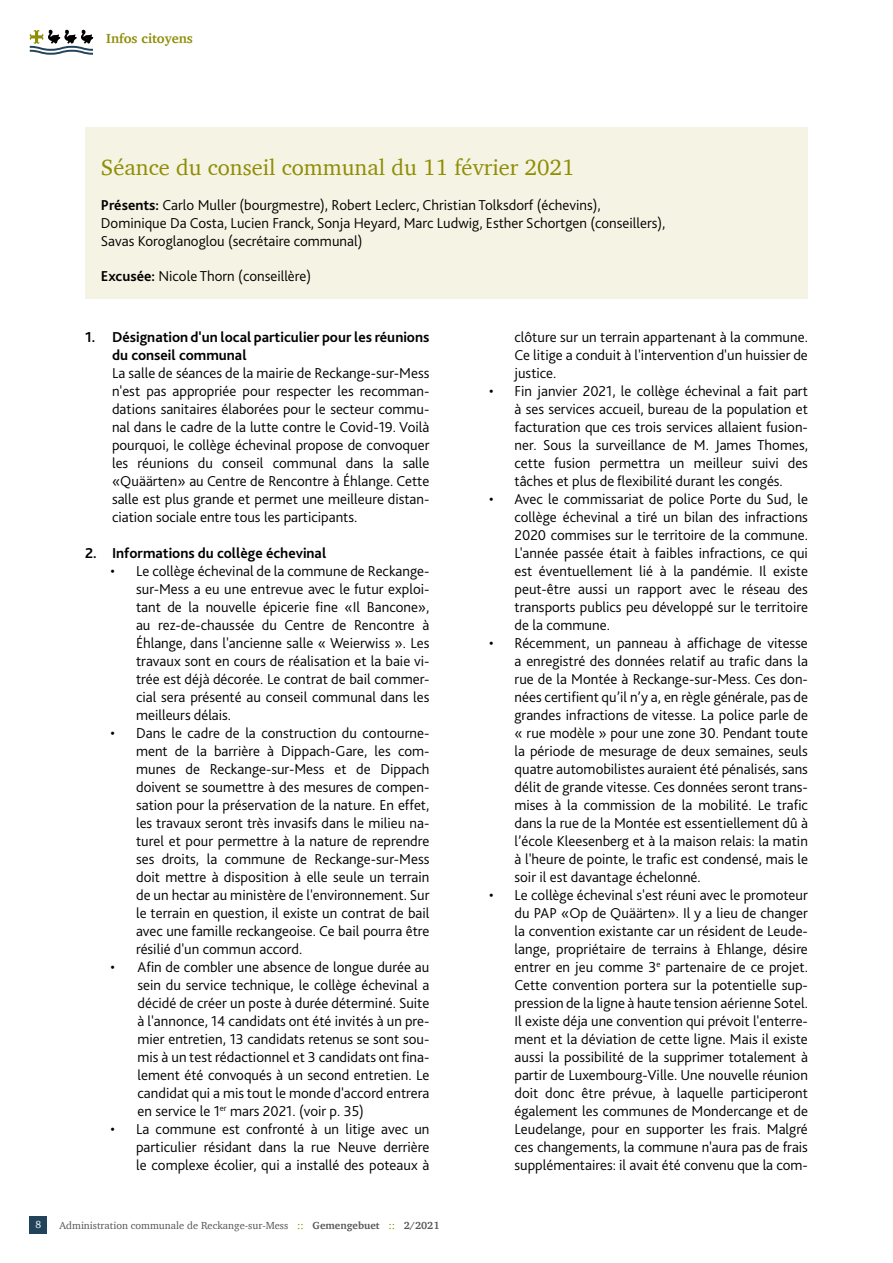
<style>
.page{position:relative;width:893px;height:1263px;background:#fff}
.page>*{position:absolute;margin:0;border:0;box-sizing:border-box;transform-origin:0 0}
.t1{font:22.5px "Charter";color:#8f8d04}
.t2{font:300 15px/18px "Bliss";color:#000;text-align:justify}
.t3{font:700 15px/18px "Bliss";color:#000}
.t4{font:700 13.5px "Charter";color:#8f8d04}
.t5{font:10.5px "Charter";color:#555}
.t6{font:10.5px "Charter";color:#fff}
.s1{font-weight:700}
.s2{color:#8f8d04}
</style>
<div class="page">
<svg style="left:30px;top:30px;width:64px;height:25px"></svg>
<div style="left:30px;top:1216px;width:17px;height:17px;background:#22445b"></div>
<div style="left:85px;top:128px;width:723px;height:171px;background:#f5f3e3"></div>
<p class="t4" style="left:106px;top:27px;width:88px">Infos citoyens</p>
<h1 class="t1" style="left:101px;top:148px;width:475px">Séance du conseil communal du 11 février 2021</h1>
<p class="t2" style="left:101px;top:196px;width:566px;text-align:left"><span class="s1">Présents:</span> Carlo Muller (bourgmestre), Robert Leclerc, Christian Tolksdorf (échevins),<br>Dominique Da Costa, Lucien Franck, Sonja Heyard, Marc Ludwig, Esther Schortgen (conseillers),<br>Savas Koroglanoglou (secrétaire communal)</p>
<p class="t2" style="left:101px;top:267px;width:212px"><span class="s1">Excusée:</span> Nicole Thorn (conseillère)</p>
<p class="t3" style="left:112px;top:328px;width:319px;text-indent:-27px">1. Désignation d'un local particulier pour les réunions du conseil communal</p>
<p class="t2" style="left:112px;top:364px;width:319px">La salle de séances de la mairie de Reckange-sur-Mess n'est pas appropriée pour respecter les recomman&shy;dations sanitaires élaborées pour le secteur commu&shy;nal dans le cadre de la lutte contre le Covid-19. Voilà pourquoi, le collège échevinal propose de convoquer les réunions du conseil communal dans la salle «Quäärten» au Centre de Rencontre à Éhlange. Cette salle est plus grande et permet une meilleure distan&shy;ciation sociale entre tous les participants.</p>
<p class="t3" style="left:85px;top:544px;width:243px">2. Informations du collège échevinal</p>
<p class="t2" style="left:136px;top:562px;width:295px;text-indent:-26px">• Le collège échevinal de la commune de Reckange&shy;sur-Mess a eu une entrevue avec le futur exploi&shy;tant de la nouvelle épicerie fine «Il Bancone», au rez-de-chaussée du Centre de Rencontre à Éhlange, dans l'ancienne salle « Weierwiss ». Les travaux sont en cours de réalisation et la baie vi&shy;trée est déjà décorée. Le contrat de bail commer&shy;cial sera présenté au conseil communal dans les meilleurs délais.</p>
<p class="t2" style="left:136px;top:724px;width:295px;text-indent:-26px">• Dans le cadre de la construction du contourne&shy;ment de la barrière à Dippach-Gare, les com&shy;munes de Reckange-sur-Mess et de Dippach doivent se soumettre à des mesures de compen&shy;sation pour la préservation de la nature. En effet, les travaux seront très invasifs dans le milieu na&shy;turel et pour permettre à la nature de reprendre ses droits, la commune de Reckange-sur-Mess doit mettre à disposition à elle seule un terrain de un hectar au ministère de l'environnement. Sur le terrain en question, il existe un contrat de bail avec une famille reckangeoise. Ce bail pourra être résilié d'un commun accord.</p>
<p class="t2" style="left:138px;top:958px;width:293px;text-indent:-27px">• Afin de combler une absence de longue durée au sein du service technique, le collège échevinal a décidé de créer un poste à durée déterminé. Suite à l'annonce, 14 candidats ont été invités à un pre&shy;mier entretien, 13 candidats retenus se sont sou&shy;mis à un test rédactionnel et 3 candidats ont fina&shy;lement été convoqués à un second entretien. Le candidat qui a mis tout le monde d'accord entrera en service le 1<sup>er</sup> mars 2021. (voir p. 35)</p>
<p class="t2" style="left:136px;top:1120px;width:295px;text-indent:-26px">• La commune est confronté à un litige avec un particulier résidant dans la rue Neuve derrière le complexe écolier, qui a installé des poteaux à</p>
<p class="t6" style="left:35px;top:1215px;width:7px">8</p>
<p class="t5" style="left:60px;top:1216px;width:381px">Administration communale de Reckange-sur-Mess <span class="s2">::</span> <span class="s1">Gemengebuet</span> <span class="s2">::</span> <span class="s1">2/2021</span></p>
<p class="t2" style="left:514px;top:328px;width:295px">clôture sur un terrain appartenant à la commune.<br>Ce litige a conduit à l'intervention d'un huissier de justice.</p>
<p class="t2" style="left:514px;top:382px;width:295px;text-indent:-26px">• Fin janvier 2021, le collège échevinal a fait part à ses services accueil, bureau de la population et facturation que ces trois services allaient fusion&shy;ner. Sous la surveillance de M. James Thomes, cette fusion permettra un meilleur suivi des tâches et plus de flexibilité durant les congés.</p>
<p class="t2" style="left:514px;top:490px;width:295px;text-indent:-26px">• Avec le commissariat de police Porte du Sud, le collège échevinal a tiré un bilan des infractions 2020 commises sur le territoire de la commune.<br>L'année passée était à faibles infractions, ce qui est éventuellement lié à la pandémie. Il existe peut-être aussi un rapport avec le réseau des transports publics peu développé sur le territoire de la commune.</p>
<p class="t2" style="left:514px;top:634px;width:295px;text-indent:-26px">• Récemment, un panneau à affichage de vitesse a enregistré des données relatif au trafic dans la rue de la Montée à Reckange-sur-Mess. Ces don&shy;nées certifient qu’il n’y a, en règle générale, pas de grandes infractions de vitesse. La police parle de « rue modèle » pour une zone 30. Pendant toute la période de mesurage de deux semaines, seuls quatre automobilistes auraient été pénalisés, sans délit de grande vitesse. Ces données seront trans&shy;mises à la commission de la mobilité. Le trafic dans la rue de la Montée est essentiellement dû à l’école Kleesenberg et à la maison relais: la matin à l'heure de pointe, le trafic est condensé, mais le soir il est davantage échelonné.</p>
<p class="t2" style="left:514px;top:886px;width:295px;text-indent:-26px">• Le collège échevinal s'est réuni avec le promoteur du PAP «Op de Quäärten». Il y a lieu de changer la convention existante car un résident de Leude&shy;lange, propriétaire de terrains à Ehlange, désire entrer en jeu comme 3<sup>e</sup> partenaire de ce projet.<br>Cette convention portera sur la potentielle sup&shy;pression de la ligne à haute tension aérienne Sotel.<br>Il existe déja une convention qui prévoit l'enterre&shy;ment et la déviation de cette ligne. Mais il existe aussi la possibilité de la supprimer totalement à partir de Luxembourg-Ville. Une nouvelle réunion doit donc être prévue, à laquelle participeront également les communes de Mondercange et de Leudelange, pour en supporter les frais. Malgré ces changements, la commune n'aura pas de frais supplémentaires: il avait été convenu que la com-</p>
</div>
